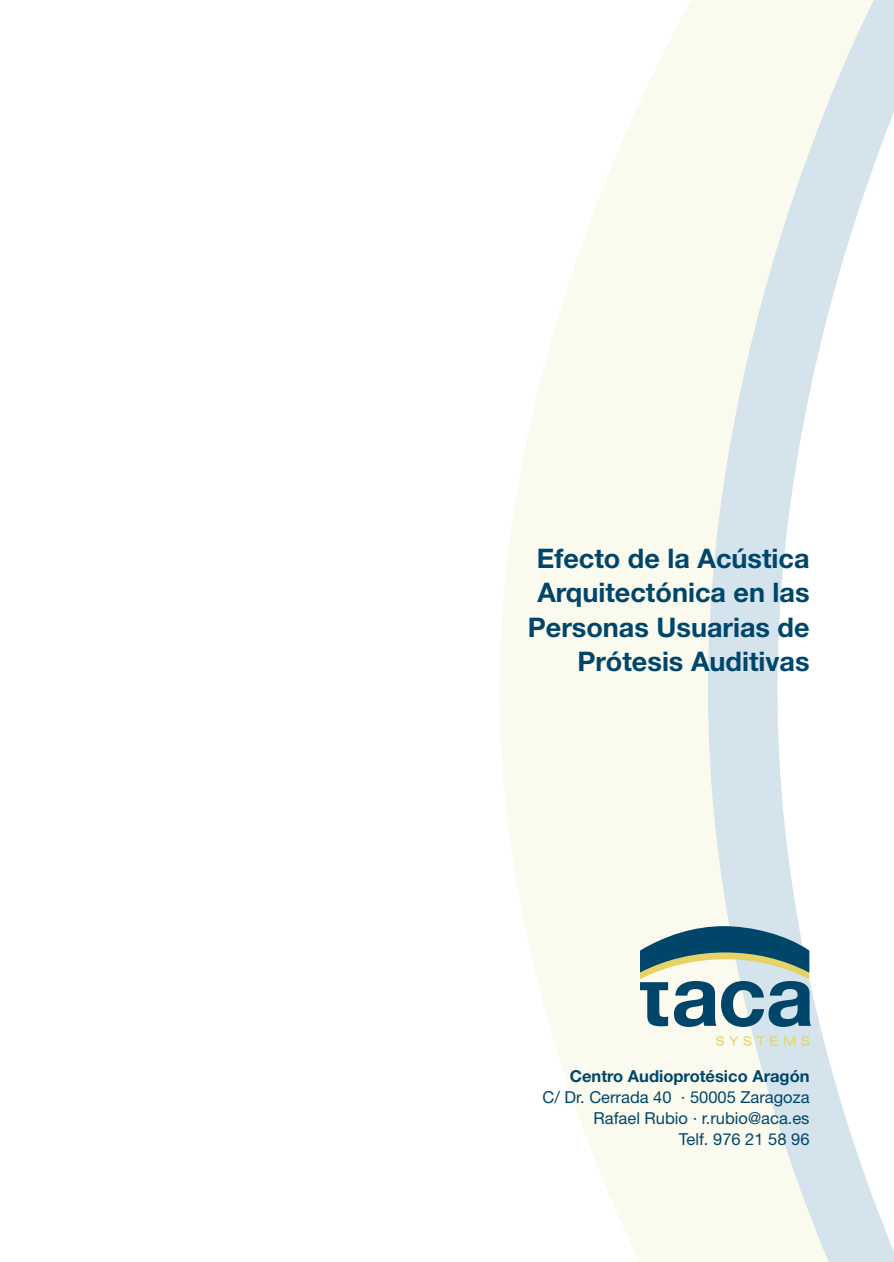
<style>
.page{position:relative;width:894px;height:1262px;background:#fff}
.page>*{position:absolute;margin:0;border:0;box-sizing:border-box;transform-origin:0 0}
.t1{font:700 27px/34.5px "Helvetica Neue";color:#00466b;text-align:right}
.t2{font:16.5px/21px "Helvetica Neue";color:#00466b;text-align:right}
.t3{font:700 16.5px "Helvetica Neue";color:#00466b}
</style>
<div class="page">
<svg style="left:500px;top:0;width:384px;height:1262px;fill:#fbfaee"></svg>
<svg style="left:639px;top:926px;width:171px;height:101px;background:#779ba3"></svg>
<svg style="left:715px;top:1036px;width:49px;height:10px"></svg>
<svg style="left:770px;top:1036px;width:7px;height:9px"></svg>
<svg style="left:784px;top:1036px;width:11px;height:9px"></svg>
<svg style="left:801px;top:1036px;width:8px;height:10px"></svg>
<p class="t1" style="left:527px;top:543px;width:283px">Efecto de la Acústica<br>Arquitectónica en las<br>Personas Usuarias de<br>Prótesis Auditivas</p>
<p class="t3" style="left:569px;top:1070px;width:241px">Centro Audioprotésico Aragón</p>
<p class="t2" style="left:542px;top:1089px;width:268px">C/ Dr. Cerrada 40 · 50005 Zaragoza<br>Rafael Rubio · r.rubio@aca.es<br>Telf. 976 21 58 96</p>
</div>
